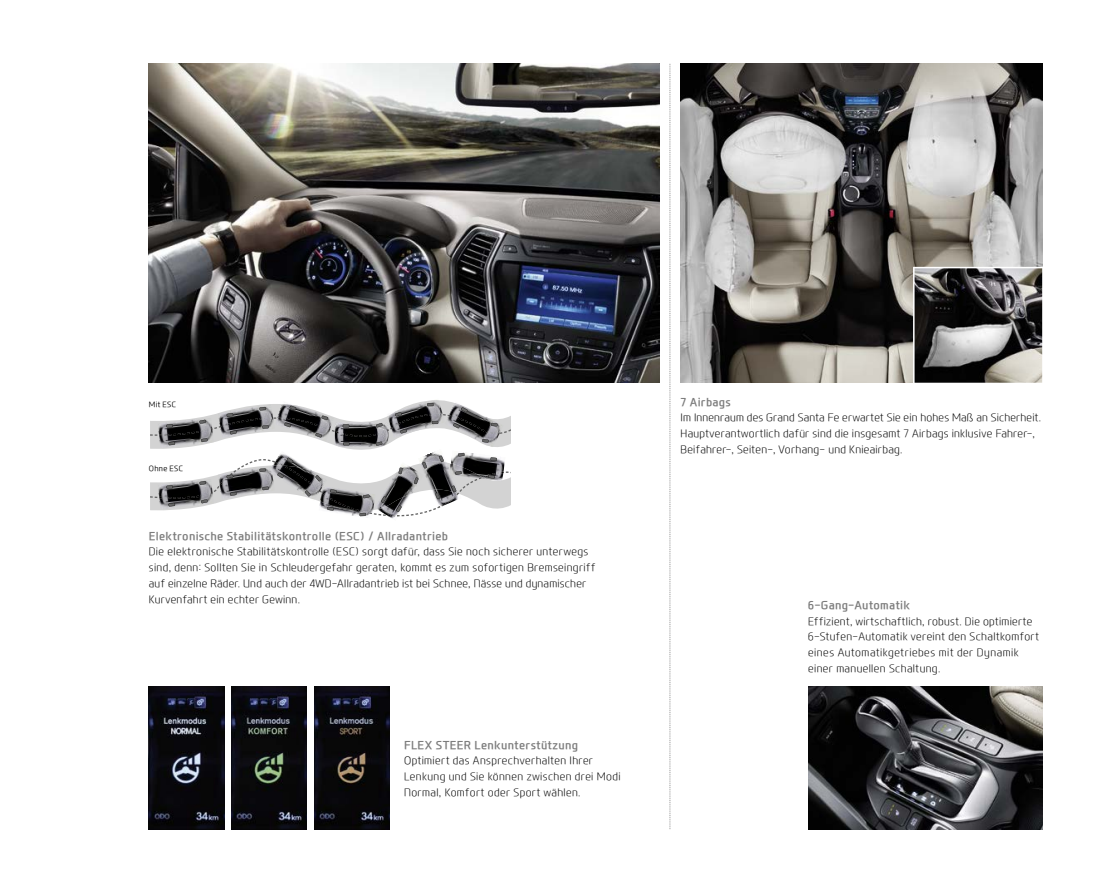
<style>
.page{position:relative;width:1106px;height:893px;background:#fff}
.page>*{position:absolute;margin:0;border:0;box-sizing:border-box;transform-origin:0 0}
.t1{font:700 11.25px "Modern H";letter-spacing:.025em;color:#7c7c7c}
.t2{font:300 10.5px/15.8px "Modern H Eco";letter-spacing:.03em;color:#000}
.t3{font:300 7.5px "Modern H";letter-spacing:.045em;color:#000}
</style>
<div class="page">
<img style="left:680px;top:64px;width:362px;height:319px">
<svg style="left:150px;top:400px;width:360px;height:118px"></svg>
<svg style="left:669px;top:64px;width:1px;height:765px"></svg>
<img style="left:808px;top:687px;width:234px;height:142px">
<img style="left:149px;top:687px;width:75px;height:142px">
<img style="left:314px;top:687px;width:75px;height:142px">
<img style="left:231px;top:687px;width:75px;height:142px">
<img style="left:149px;top:64px;width:510px;height:319px">
<svg style="left:913px;top:267px;width:130px;height:116px;background:#626160"></svg>
<p class="t3" style="left:149px;top:399px;width:29px">Mit ESC</p>
<p class="t3" style="left:149px;top:463px;width:36px">Ohne ESC</p>
<p class="t1" style="left:149px;top:528px;width:301px">Elektronische Stabilitätskontrolle (ESC) / Allradantrieb</p>
<p class="t2" style="left:149px;top:544px;width:448px">Die elektronische Stabilitätskontrolle (ESC) sorgt dafür, dass Sie noch sicherer unterwegs sind, denn: Sollten Sie in Schleudergefahr geraten, kommt es zum sofortigen Bremseingriff auf einzelne Räder. Und auch der 4WD-Allradantrieb ist bei Schnee, Nässe und dynamischer Kurvenfahrt ein echter Gewinn.</p>
<p class="t1" style="left:404px;top:737px;width:175px">FLEX STEER Lenkunterstützung</p>
<p class="t2" style="left:404px;top:753px;width:218px">Optimiert das Ansprechverhalten Ihrer<br>Lenkung und Sie können zwischen drei Modi<br>Normal, Komfort oder Sport wählen.</p>
<p class="t1" style="left:680px;top:394px;width:52px">7 Airbags</p>
<p class="t2" style="left:680px;top:410px;width:362px">Im Innenraum des Grand Santa Fe erwartet Sie ein hohes Maß an Sicherheit.<br>Hauptverantwortlich dafür sind die insgesamt 7 Airbags inklusive Fahrer-,<br>Beifahrer-, Seiten-, Vorhang- und Knieairbag.</p>
<p class="t1" style="left:808px;top:597px;width:103px">6-Gang-Automatik</p>
<p class="t2" style="left:808px;top:613px;width:232px">Effizient, wirtschaftlich, robust. Die optimierte 6-Stufen-Automatik vereint den Schaltkomfort eines Automatikgetriebes mit der Dynamik einer manuellen Schaltung.</p>
</div>
